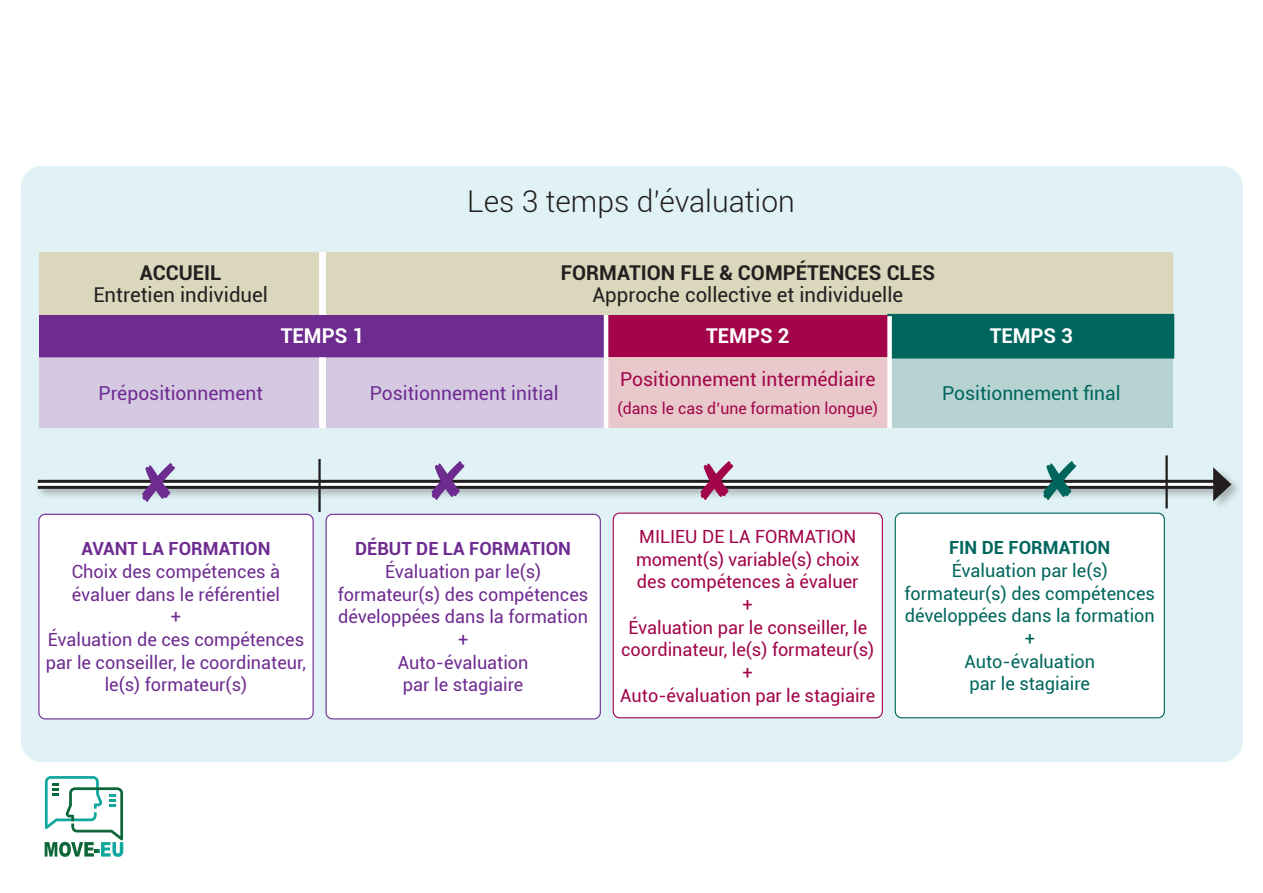
<style>
.page{position:relative;width:1263px;height:893px;background:#fff}
.page>*{position:absolute;margin:0;border:0;box-sizing:border-box;transform-origin:0 0}
._9-12_Roboto_reg_ss{font:300 30px "Roboto";color:#231f20}
.txt{font:20.4px "Roboto";color:#231f20}
.txt-2{font:700 20.4px "Roboto";color:#231f20}
.txt-3{font:700 20.4px "Roboto";color:#fff}
.txt-4{font:19.35px "Roboto";color:#6e2c91}
.txt-5{font:19.35px "Roboto";color:#a2054a}
.txt-6{font:19.35px "Roboto";color:#00665d}
.txt-7{font:18.15px/22.6px "Roboto";color:#6e2c91;text-align:center}
.txt-8{font:18.15px/22.6px "Roboto";color:#a2054a}
.txt-9{font:18.15px/22.6px "Roboto";color:#00665d;text-align:center}
.txt-10{font:700 18.15px "Roboto";color:#6e2c91}
.txt-11{font:700 18.15px "Roboto";color:#00665d}
.txt-12{font:15.9px "Roboto";color:#a2054a}
</style>
<div class="page">
<div style="left:21px;top:166px;width:1222px;height:596px;background:#e0f2f5;border-radius:21px"></div>
<div style="left:39px;top:252px;width:1134px;height:63px;background:#dad7bc"></div>
<div style="left:39px;top:315px;width:567px;height:42px;background:#6e2c91"></div>
<div style="left:606px;top:315px;width:283px;height:42px;background:#a2054a"></div>
<div style="left:889px;top:315px;width:284px;height:42px;background:#00665d"></div>
<div style="left:39px;top:357px;width:565px;height:71px;background:#d5c9e2"></div>
<div style="left:606px;top:357px;width:283px;height:71px;background:#e8c8cb"></div>
<div style="left:889px;top:357px;width:284px;height:71px;background:#b6d3d2"></div>
<div style="left:319px;top:252px;width:7px;height:63px;background:#fff"></div>
<div style="left:319px;top:357px;width:7px;height:71px;background:#fff"></div>
<div style="left:887px;top:357px;width:5px;height:71px;background:#fff"></div>
<hr style="left:604px;top:315px;width:4px;height:42px;background:#fff">
<hr style="left:604px;top:357px;width:4px;height:71px;background:#fff">
<hr style="left:887px;top:314px;width:287px;height:2px;background:#00665d">
<hr style="left:1172px;top:316px;width:2px;height:40px;background:#00665d">
<hr style="left:892px;top:356px;width:282px;height:2px;background:#00665d">
<div style="left:887px;top:316px;width:5px;height:41px;background:#fff"></div>
<div style="left:39px;top:514px;width:274px;height:205px;background:#fff;border-radius:6px"></div>
<div style="left:38px;top:514px;width:276px;height:205px;border:1px solid #6e2c91;border-radius:6px"></div>
<div style="left:326px;top:514px;width:274px;height:205px;background:#fff;border-radius:6px"></div>
<div style="left:325px;top:514px;width:276px;height:205px;border:1px solid #6e2c91;border-radius:6px"></div>
<div style="left:613px;top:513px;width:269px;height:205px;background:#fff;border-radius:6px"></div>
<div style="left:613px;top:513px;width:270px;height:205px;border:1px solid #a2054a;border-radius:6px"></div>
<div style="left:895px;top:513px;width:269px;height:205px;background:#fff;border-radius:6px"></div>
<div style="left:895px;top:513px;width:270px;height:205px;border:1px solid #00665d;border-radius:6px"></div>
<div style="left:35px;top:466px;width:1207px;height:46px;background:#231f20;opacity:.3"></div>
<svg style="left:38px;top:483px;width:1175px;height:3px;background:#f6f5f5"></svg>
<hr style="left:38px;top:480px;width:1182px;height:3px;background:#231f20">
<hr style="left:38px;top:486px;width:1182px;height:3px;background:#231f20">
<svg style="left:1213px;top:467px;width:18px;height:34px"></svg>
<svg style="left:142px;top:463px;width:33px;height:39px"></svg>
<hr style="left:318px;top:459px;width:3px;height:53px;background:#231f20">
<svg style="left:432px;top:461px;width:32px;height:39px"></svg>
<svg style="left:700px;top:461px;width:33px;height:39px"></svg>
<svg style="left:1043px;top:461px;width:33px;height:39px"></svg>
<hr style="left:1165px;top:455px;width:3px;height:53px;background:#231f20">
<svg style="left:45px;top:776px;width:78px;height:81px"></svg>
<p class="_9-12_Roboto_reg_ss" style="left:467px;top:180px;width:329px">Les 3 temps d’évaluation</p>
<p class="txt-2" style="left:140px;top:258px;width:83px">ACCUEIL</p>
<p class="txt" style="left:93px;top:281px;width:176px">Entretien individuel</p>
<p class="txt-2" style="left:561px;top:258px;width:376px">FORMATION FLE &amp; COMPÉTENCES CLES</p>
<p class="txt" style="left:592px;top:281px;width:312px">Approche collective et individuelle</p>
<p class="txt-3" style="left:281px;top:322px;width:85px">TEMPS 1</p>
<p class="txt-3" style="left:706px;top:322px;width:85px">TEMPS 2</p>
<p class="txt-3" style="left:990px;top:322px;width:85px">TEMPS 3</p>
<p class="txt-4" style="left:98px;top:380px;width:166px">Prépositionnement</p>
<p class="txt-4" style="left:370px;top:380px;width:190px">Positionnement initial</p>
<p class="txt-5" style="left:620px;top:366px;width:257px">Positionnement intermédiaire</p>
<p class="txt-12" style="left:617px;top:397px;width:262px">(dans le cas d’une formation longue)</p>
<p class="txt-6" style="left:942px;top:380px;width:180px">Positionnement final</p>
<p class="txt-10" style="left:82px;top:536px;width:190px">AVANT LA FORMATION</p>
<p class="txt-7" style="left:72px;top:560px;width:210px;text-align:left">Choix des compétences à évaluer dans le référentiel</p>
<p class="txt-7" style="left:171px;top:605px;width:12px">+</p>
<p class="txt-7" style="left:46px;top:628px;width:262px">Évaluation de ces compétences par le conseiller, le coordinateur, le(s) formateur(s)</p>
<p class="txt-10" style="left:355px;top:536px;width:217px">DÉBUT DE LA FORMATION</p>
<p class="txt-7" style="left:338px;top:560px;width:252px">Évaluation par le(s) formateur(s) des compétences développées dans la formation</p>
<p class="txt-7" style="left:458px;top:628px;width:12px">+</p>
<p class="txt-7" style="left:398px;top:650px;width:132px">Auto-évaluation</p>
<p class="txt-7" style="left:403px;top:673px;width:122px">par le stagiaire</p>
<p class="txt-8" style="left:639px;top:524px;width:219px">MILIEU DE LA FORMATION</p>
<p class="txt-8" style="left:636px;top:547px;width:225px">moment(s) variable(s) choix des compétences à évaluer</p>
<p class="txt-8" style="left:743px;top:592px;width:12px">+</p>
<p class="txt-8" style="left:621px;top:615px;width:255px;text-align:center">Évaluation par le conseiller, le coordinateur, le(s) formateur(s)</p>
<p class="txt-8" style="left:743px;top:660px;width:12px">+</p>
<p class="txt-8" style="left:620px;top:683px;width:257px">Auto-évaluation par le stagiaire</p>
<p class="txt-11" style="left:949px;top:535px;width:163px">FIN DE FORMATION</p>
<p class="txt-9" style="left:904px;top:558px;width:252px">Évaluation par le(s) formateur(s) des compétences développées dans la formation</p>
<p class="txt-9" style="left:1025px;top:626px;width:12px">+</p>
<p class="txt-9" style="left:964px;top:649px;width:132px">Auto-évaluation</p>
<p class="txt-9" style="left:969px;top:672px;width:122px">par le stagiaire</p>
</div>
